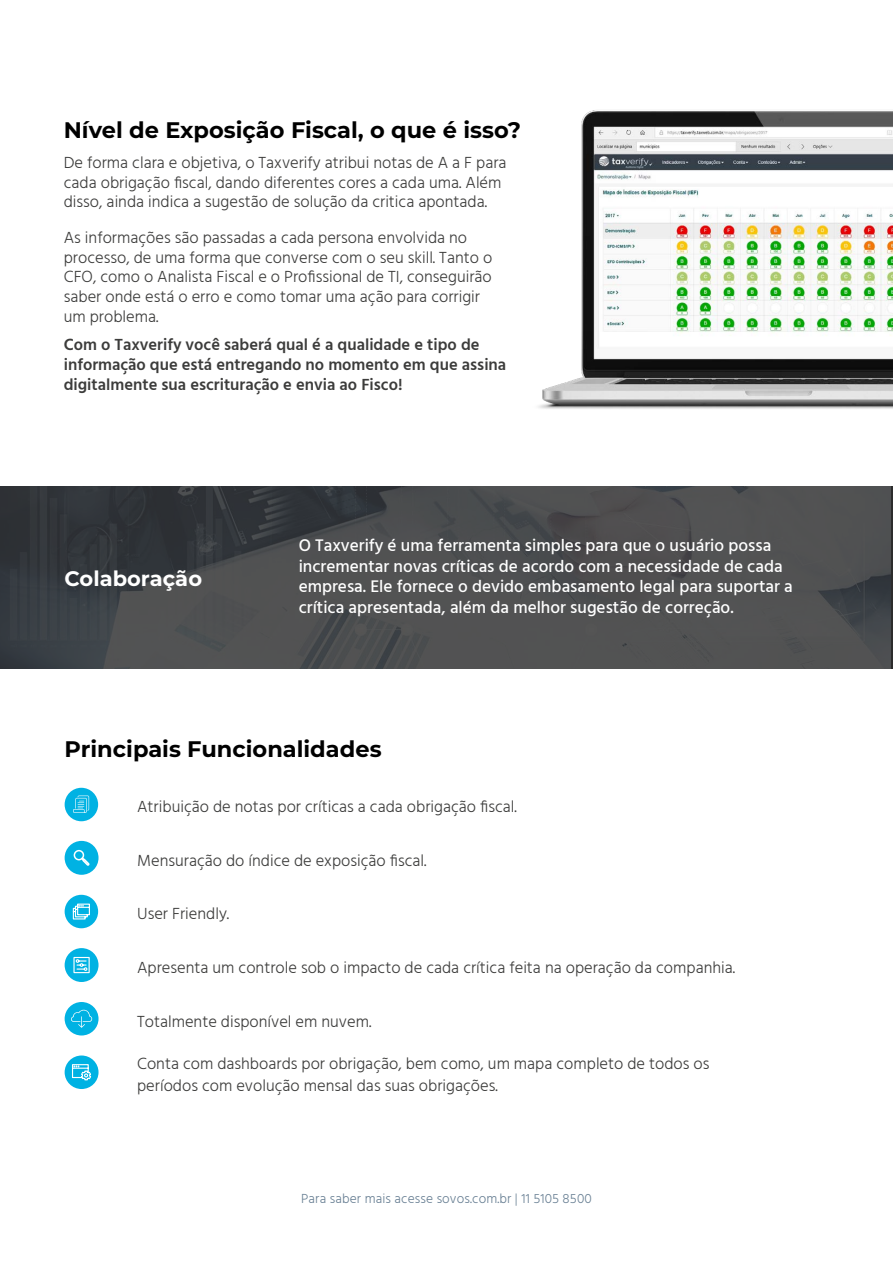
<style>
.page{position:relative;width:893px;height:1263px;background:#fff}
.page>*{position:absolute;margin:0;border:0;box-sizing:border-box;transform-origin:0 0}
.t1{font:700 22.5px "Montserrat";color:#000}
.t2{font:700 21px "Montserrat";color:#fff}
.t3{font:500 17.25px/20.7px "Hind";color:#fff}
.t4{font:300 16.5px/19.8px "Hind";color:#3c3c3b}
.t5{font:600 16.5px/19.8px "Hind";color:#3c3c3b}
.t6{font:300 13.5px "Hind";letter-spacing:.01em;color:#698094}
</style>
<div class="page">
<img style="left:538px;top:110px;width:355px;height:299px">
<img style="left:0;top:487px;width:891px;height:182px">
<div style="left:65px;top:788px;width:33px;height:33px;background:#00b2e3;border-radius:50%"></div>
<svg style="left:73px;top:795px;width:16px;height:18px"></svg>
<div style="left:65px;top:841px;width:34px;height:34px;background:#00b2e3;border-radius:50%"></div>
<svg style="left:73px;top:849px;width:17px;height:17px"></svg>
<div style="left:65px;top:895px;width:33px;height:33px;background:#00b2e3;border-radius:50%"></div>
<svg style="left:72px;top:903px;width:18px;height:17px"></svg>
<div style="left:65px;top:948px;width:34px;height:34px;background:#00b2e3;border-radius:50%"></div>
<svg style="left:73px;top:956px;width:17px;height:18px"></svg>
<div style="left:65px;top:1002px;width:34px;height:33px;background:#00b2e3;border-radius:50%"></div>
<svg style="left:71px;top:1010px;width:21px;height:18px"></svg>
<div style="left:65px;top:1055px;width:34px;height:34px;background:#00b2e3;border-radius:50%"></div>
<svg style="left:72px;top:1064px;width:20px;height:17px"></svg>
<h1 class="t1" style="left:64px;top:113px;width:459px">Nível de Exposição Fiscal, o que é isso?</h1>
<p class="t4" style="left:64px;top:154px;width:444px">De forma clara e objetiva, o Taxverify atribui notas de A a F para cada obrigação fiscal, dando diferentes cores a cada uma. Além disso, ainda indica a sugestão de solução da critica apontada.</p>
<p class="t4" style="left:64px;top:229px;width:430px">As informações são passadas a cada persona envolvida no processo, de uma forma que converse com o seu skill. Tanto o CFO, como o Analista Fiscal e o Profissional de TI, conseguirão saber onde está o erro e como tomar uma ação para corrigir um problema.</p>
<p class="t5" style="left:64px;top:335px;width:444px">Com o Taxverify você saberá qual é a qualidade e tipo de informação que está entregando no momento em que assina digitalmente sua escrituração e envia ao Fisco!</p>
<p class="t2" style="left:65px;top:563px;width:139px">Colaboração</p>
<p class="t3" style="left:299px;top:536px;width:496px">O Taxverify é uma ferramenta simples para que o usuário possa incrementar novas críticas de acordo com a necessidade de cada empresa. Ele fornece o devido embasamento legal para suportar a crítica apresentada, além da melhor sugestão de correção.</p>
<h1 class="t1" style="left:65px;top:732px;width:318px">Principais Funcionalidades</h1>
<p class="t4" style="left:137px;top:798px;width:381px">Atribuição de notas por críticas a cada obrigação fiscal.</p>
<p class="t4" style="left:137px;top:851px;width:291px">Mensuração do índice de exposição fiscal.</p>
<p class="t4" style="left:137px;top:905px;width:94px">User Friendly.</p>
<p class="t4" style="left:137px;top:959px;width:599px">Apresenta um controle sob o impacto de cada crítica feita na operação da companhia.</p>
<p class="t4" style="left:137px;top:1012px;width:236px">Totalmente disponível em nuvem.</p>
<p class="t4" style="left:137px;top:1053px;width:574px;line-height:22.5px">Conta com dashboards por obrigação, bem como, um mapa completo de todos os períodos com evolução mensal das suas obrigações.</p>
<p class="t6" style="left:301px;top:1190px;width:292px">Para saber mais acesse sovos.com.br | 11 5105 8500</p>
</div>
